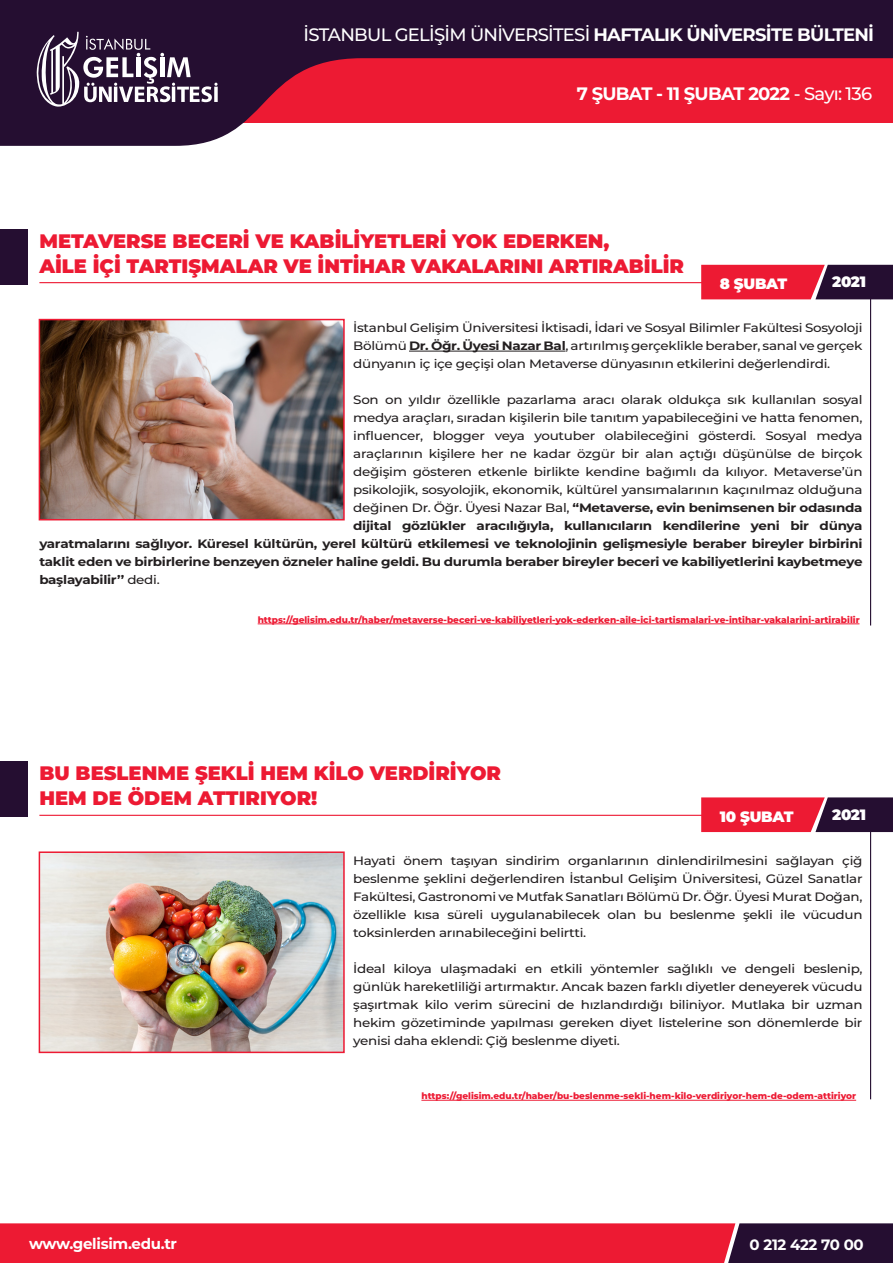
<style>
.page{position:relative;width:893px;height:1263px;background:#fff}
.page>*{position:absolute;margin:0;border:0;box-sizing:border-box;transform-origin:0 0}
.t1{font:900 19.5px "Montserrat";color:#ed1a33}
.t2{font:500 18px "Montserrat";letter-spacing:-.04em;color:#fff}
.t3{font:700 18px "Montserrat";letter-spacing:-.04em;color:#fff}
.t4{font:700 15px "Montserrat";letter-spacing:-.02em;color:#fff}
.t5{font:900 15px "Montserrat";letter-spacing:-.02em;color:#fff}
.t6{font:500 12.15px/18px "Montserrat";letter-spacing:-.02em;color:#231f20;text-align:justify;scale:1.11 1}
.t7{font:700 12.15px "Montserrat";letter-spacing:-.02em;color:#231f20;scale:1.11 1}
.t8{font:800 9px "Montserrat";color:#ed1a33}
.s1{font-weight:700}
.s2{font-weight:500}
</style>
<div class="page">
<svg style="left:0;top:0;width:893px;height:146px;background:#86324d"></svg>
<svg style="left:33px;top:32px;width:185px;height:76px"></svg>
<svg style="left:0;top:1223px;width:893px;height:40px;background:#c91b35"></svg>
<hr style="left:258px;top:624px;width:601px;height:1px;background:#ed1a33">
<hr style="left:421px;top:1100px;width:435px;height:1px;background:#ed1a33">
<div style="left:0;top:229px;width:28px;height:56px;background:#250e31"></div>
<div style="left:0;top:761px;width:28px;height:56px;background:#250e31"></div>
<hr style="left:39px;top:282px;width:681px;height:1px;background:#ed1a33">
<hr style="left:39px;top:815px;width:681px;height:1px;background:#ed1a33">
<svg style="left:701px;top:265px;width:192px;height:34px;background:#a31a36"></svg>
<svg style="left:701px;top:797px;width:192px;height:35px;background:#a41d39"></svg>
<hr style="left:870px;top:294px;width:1px;height:331px;background:#250e31">
<hr style="left:870px;top:827px;width:1px;height:272px;background:#250e31">
<hr style="left:409px;top:351px;width:156px;height:1px;background:#231f20">
<img style="left:42px;top:322px;width:300px;height:195px">
<div style="left:39px;top:319px;width:306px;height:201px;border:2px solid #ed1a33"></div>
<img style="left:42px;top:854px;width:300px;height:196px">
<div style="left:39px;top:851px;width:306px;height:202px;border:2px solid #ed1a33"></div>
<p class="t2" style="left:304px;top:22px;width:572px">İSTANBUL GELİŞİM ÜNİVERSİTESİ <span class="s1">HAFTALIK ÜNİVERSİTE BÜLTENİ</span></p>
<p class="t3" style="left:577px;top:80px;width:297px">7 ŞUBAT - 11 ŞUBAT 2022 <span class="s2">- Sayı: 136</span></p>
<p class="t1" style="left:39px;top:226px;width:572px">METAVERSE BECERİ VE KABİLİYETLERİ YOK EDERKEN,</p>
<p class="t1" style="left:39px;top:251px;width:646px">AİLE İÇİ TARTIŞMALAR VE İNTİHAR VAKALARINI ARTIRABİLİR</p>
<p class="t5" style="left:720px;top:273px;width:69px">8 ŞUBAT</p>
<p class="t5" style="left:832px;top:270px;width:35px">2021</p>
<p class="t6" style="left:353px;top:318px;width:460px">İstanbul Gelişim Üniversitesi İktisadi, İdari ve Sosyal Bilimler Fakültesi Sosyoloji Bölümü <span class="s1">Dr. Öğr. Üyesi Nazar Bal</span>, artırılmış gerçeklikle beraber, sanal ve gerçek dünyanın iç içe geçişi olan Metaverse dünyasının etkilerini değerlendirdi.</p>
<p class="t6" style="left:353px;top:390px;width:460px">Son on yıldır özellikle pazarlama aracı olarak oldukça sık kullanılan sosyal</p>
<p class="t6" style="left:353px;top:408px;width:460px">medya araçları, sıradan kişilerin bile tanıtım yapabileceğini ve hatta fenomen,</p>
<p class="t6" style="left:353px;top:426px;width:460px">influencer, blogger veya youtuber olabileceğini gösterdi. Sosyal medya</p>
<p class="t6" style="left:353px;top:444px;width:460px">araçlarının kişilere her ne kadar özgür bir alan açtığı düşünülse de birçok</p>
<p class="t6" style="left:353px;top:462px;width:460px">değişim gösteren etkenle birlikte kendine bağımlı da kılıyor. Metaverse’ün</p>
<p class="t6" style="left:353px;top:480px;width:460px">psikolojik, sosyolojik, ekonomik, kültürel yansımalarının kaçınılmaz olduğuna</p>
<p class="t7" style="left:353px;top:499px;width:460px"><span class="s2">değinen Dr. Öğr. Üyesi Nazar Bal,</span> “Metaverse, evin benimsenen bir odasında</p>
<p class="t7" style="left:353px;top:517px;width:460px">dijital gözlükler aracılığıyla, kullanıcıların kendilerine yeni bir dünya</p>
<p class="t7" style="left:39px;top:535px;width:743px">yaratmalarını sağlıyor. Küresel kültürün, yerel kültürü etkilemesi ve teknolojinin gelişmesiyle beraber bireyler birbirini</p>
<p class="t7" style="left:39px;top:553px;width:743px">taklit eden ve birbirlerine benzeyen özneler haline geldi. Bu durumla beraber bireyler beceri ve kabiliyetlerini kaybetmeye</p>
<p class="t7" style="left:39px;top:571px;width:110px">başlayabilir’’ <span class="s2">dedi.</span></p>
<p class="t8" style="left:258px;top:613px;width:603px">https://gelisim.edu.tr/haber/metaverse-beceri-ve-kabiliyetleri-yok-ederken-aile-ici-tartismalari-ve-intihar-vakalarini-artirabilir</p>
<p class="t1" style="left:39px;top:758px;width:463px">BU BESLENME ŞEKLİ HEM KİLO VERDİRİYOR</p>
<p class="t1" style="left:39px;top:784px;width:279px">HEM DE ÖDEM ATTIRIYOR!</p>
<p class="t5" style="left:720px;top:805px;width:75px">10 ŞUBAT</p>
<p class="t5" style="left:832px;top:803px;width:35px">2021</p>
<p class="t6" style="left:353px;top:851px;width:460px">Hayati önem taşıyan sindirim organlarının dinlendirilmesini sağlayan çiğ beslenme şeklini değerlendiren İstanbul Gelişim Üniversitesi, Güzel Sanatlar Fakültesi, Gastronomi ve Mutfak Sanatları Bölümü Dr. Öğr. Üyesi Murat Doğan, özellikle kısa süreli uygulanabilecek olan bu beslenme şekli ile vücudun toksinlerden arınabileceğini belirtti.</p>
<p class="t6" style="left:353px;top:959px;width:460px">İdeal kiloya ulaşmadaki en etkili yöntemler sağlıklı ve dengeli beslenip, günlük hareketliliği artırmaktır. Ancak bazen farklı diyetler deneyerek vücudu şaşırtmak kilo verim sürecini de hızlandırdığı biliniyor. Mutlaka bir uzman hekim gözetiminde yapılması gereken diyet listelerine son dönemlerde bir yenisi daha eklendi: Çiğ beslenme diyeti.</p>
<p class="t8" style="left:421px;top:1089px;width:436px">https://gelisim.edu.tr/haber/bu-beslenme-sekli-hem-kilo-verdiriyor-hem-de-odem-attiriyor</p>
<p class="t4" style="left:29px;top:1233px;width:150px">www.gelisim.edu.tr</p>
<p class="t4" style="left:750px;top:1234px;width:116px">0 212 422 70 00</p>
</div>
